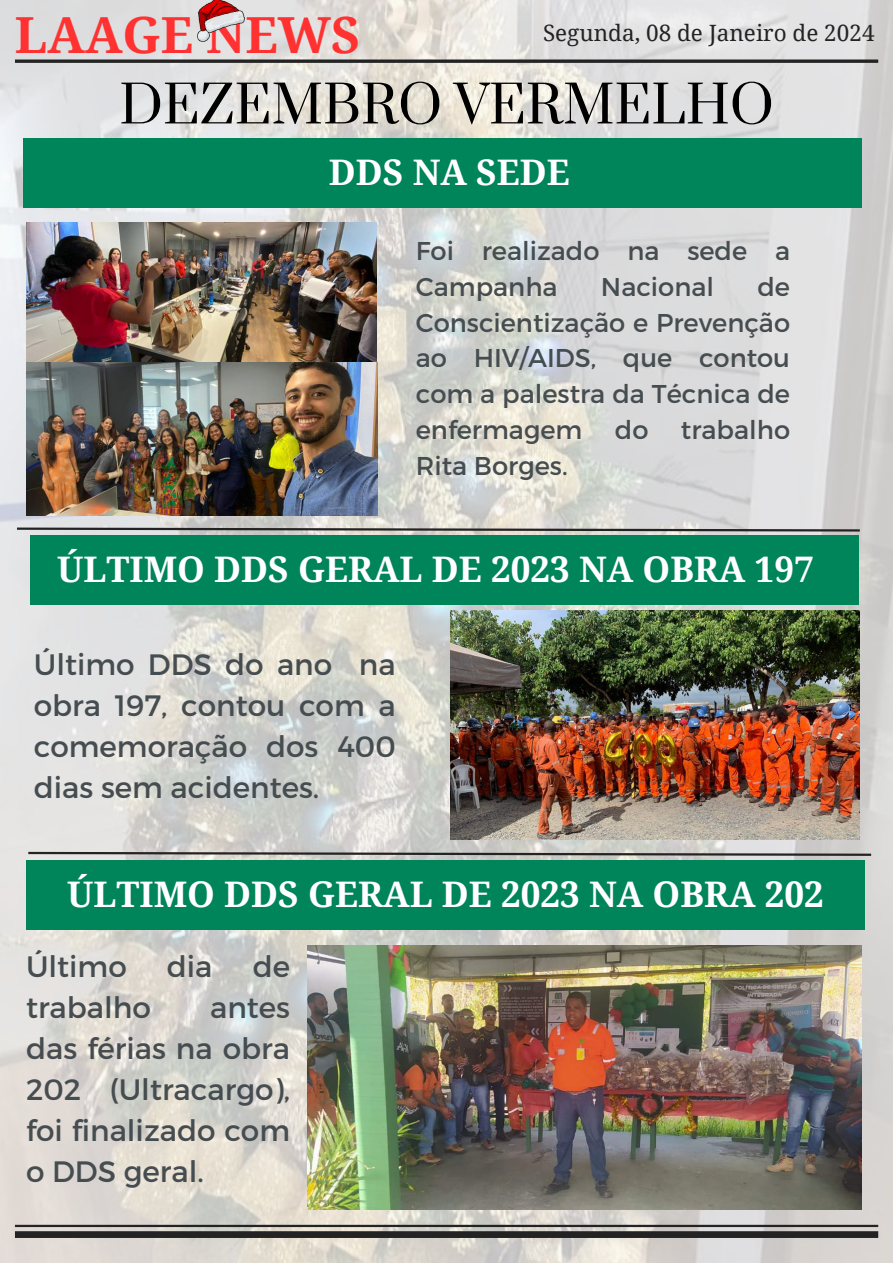
<style>
.page{position:relative;width:893px;height:1263px;background:#fff}
.page>*{position:absolute;margin:0;border:0;box-sizing:border-box;transform-origin:0 0}
.t1{font:51px "Prata";color:#000}
.t2{font:700 49.8px "Droid Serif";color:#ff3131}
.t3{font:700 35.25px "Droid Serif";color:#fff}
.t4{font:29.47px/41.1px "Montserrat";color:#464d50;text-align:justify}
.t5{font:25.72px/35.8px "Montserrat";color:#464d50}
.t6{font:22.5px "Droid Serif";color:#242323}
</style>
<div class="page">
<img style="left:0;top:0;width:893px;height:1263px">
<img style="left:26px;top:222px;width:350px;height:140px">
<div style="left:15px;top:1231px;width:863px;height:7px;background:#242323"></div>
<hr style="left:15px;top:1225px;width:863px;height:2px;background:#242323">
<svg style="left:15px;top:59px;width:863px;height:4px;background:#41403f"></svg>
<div style="left:23px;top:138px;width:839px;height:69px;background:#008459"></div>
<svg style="left:26px;top:851px;width:847px;height:6px;background:#93918f"></svg>
<img style="left:197px;top:0;width:47px;height:42px">
<div style="left:26px;top:861px;width:839px;height:69px;background:#008459"></div>
<img style="left:308px;top:946px;width:553px;height:263px">
<img style="left:26px;top:362px;width:352px;height:154px">
<svg style="left:15px;top:526px;width:847px;height:7px;background:#a09f9d"></svg>
<div style="left:30px;top:535px;width:829px;height:70px;background:#008459"></div>
<img style="left:450px;top:611px;width:409px;height:228px">
<h2 class="t2" style="left:15px;top:7px;width:347px">LAAGE NEWS</h2>
<h1 class="t1" style="left:119px;top:73px;width:656px">DEZEMBRO VERMELHO</h1>
<p class="t6" style="left:543px;top:20px;width:333px">Segunda, 08 de Janeiro de 2024</p>
<p class="t3" style="left:329px;top:152px;width:243px">DDS NA SEDE</p>
<p class="t5" style="left:416px;top:232px;width:376px">Foi realizado na sede a<br>Campanha</p>
<p class="t5" style="left:601px;top:267px;width:115px">Nacional</p>
<p class="t5" style="left:416px;top:267px;width:376px;text-align:justify;text-indent:341px">de Conscientização e Prevenção ao HIV/AIDS, que contou com a palestra da Técnica de enfermagem</p>
<p class="t5" style="left:615px;top:411px;width:35px">do</p>
<p class="t5" style="left:681px;top:411px;width:111px">trabalho</p>
<p class="t5" style="left:416px;top:446px;width:153px">Rita Borges.</p>
<p class="t3" style="left:57px;top:549px;width:758px">ÚLTIMO DDS GERAL DE 2023 NA OBRA 197</p>
<p class="t4" style="left:34px;top:642px;width:363px">Último DDS do ano na obra 197, contou com a comemoração dos 400 dias sem acidentes.</p>
<p class="t3" style="left:67px;top:875px;width:758px">ÚLTIMO DDS GERAL DE 2023 NA OBRA 202</p>
<p class="t4" style="left:26px;top:944px;width:102px">Último</p>
<p class="t4" style="left:167px;top:944px;width:47px">dia</p>
<p class="t4" style="left:253px;top:944px;width:39px">de</p>
<p class="t4" style="left:26px;top:985px;width:126px">trabalho</p>
<p class="t4" style="left:26px;top:985px;width:265px;text-indent:184px">antes das férias na obra 202 (Ultracargo), foi finalizado com o DDS geral.</p>
</div>
